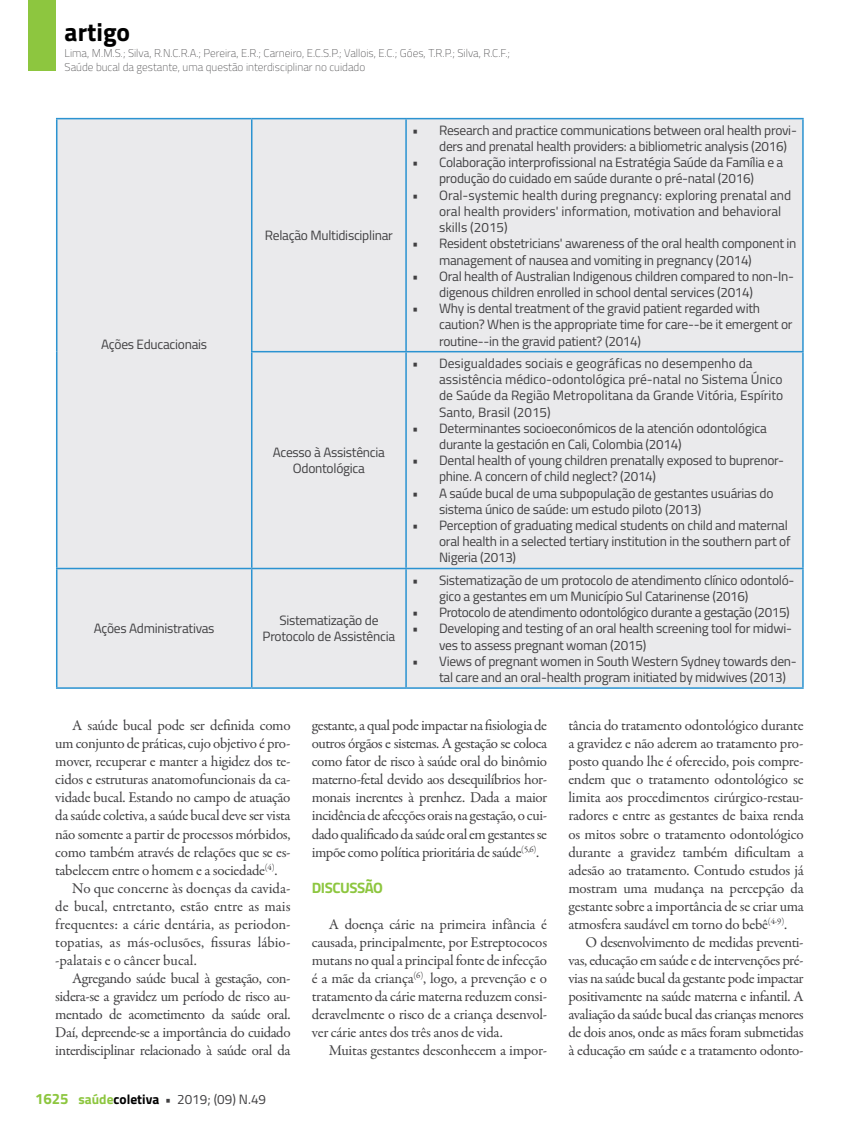
<style>
.page{position:relative;width:859px;height:1132px;background:#fff}
.page>*{position:absolute;margin:0;border:0;box-sizing:border-box;transform-origin:0 0}
.t1{font:700 25.5px "Titillium";color:#000}
.t2{font:15px/18px "Garamond Premr Pro";letter-spacing:-.02em;color:#414042;text-align:justify}
.t3{font:15px "Garamond Premr Pro";color:#414042}
.t4{font:700 15px "Titillium";letter-spacing:-.03em;color:#8dc63f}
.t5{font:13.5px/16.2px "Titillium";letter-spacing:-.02em;color:#414042}
.t6{font:13.5px/16.2px "Titillium";color:#414042}
.t7{font:100 11.25px/13.5px "Titillium";color:#414042}
.s1{font-weight:700;font-size:15px;color:#8dc63f}
.s2{font-weight:700;color:#8dc63f}
.s3{font-weight:700;color:#000}
.s4{font-weight:700}
</style>
<div class="page">
<div style="left:28px;top:0;width:27px;height:71px;background:#8dc63f"></div>
<div style="left:57px;top:119px;width:745px;height:568px;background:#eaeaec"></div>
<hr style="left:251px;top:119px;width:1px;height:232px;background:#2b93d1">
<hr style="left:405px;top:119px;width:2px;height:232px;background:#2b93d1">
<hr style="left:802px;top:119px;width:2px;height:232px;background:#2b93d1">
<hr style="left:251px;top:352px;width:1px;height:215px;background:#2b93d1">
<hr style="left:405px;top:352px;width:2px;height:215px;background:#2b93d1">
<hr style="left:802px;top:352px;width:2px;height:215px;background:#2b93d1">
<hr style="left:251px;top:569px;width:1px;height:118px;background:#2b93d1">
<hr style="left:405px;top:569px;width:2px;height:118px;background:#2b93d1">
<hr style="left:802px;top:569px;width:2px;height:118px;background:#2b93d1">
<hr style="left:56px;top:118px;width:196px;height:1px;background:#2b93d1">
<hr style="left:56px;top:119px;width:1px;height:232px;background:#2b93d1">
<hr style="left:252px;top:118px;width:154px;height:1px;background:#2b93d1">
<hr style="left:406px;top:118px;width:398px;height:1px;background:#2b93d1">
<hr style="left:56px;top:351px;width:1px;height:216px;background:#2b93d1">
<hr style="left:251px;top:351px;width:155px;height:1px;background:#2b93d1">
<hr style="left:406px;top:351px;width:398px;height:1px;background:#2b93d1">
<hr style="left:56px;top:567px;width:196px;height:2px;background:#2b93d1">
<hr style="left:56px;top:569px;width:1px;height:118px;background:#2b93d1">
<hr style="left:252px;top:567px;width:154px;height:2px;background:#2b93d1">
<hr style="left:406px;top:567px;width:398px;height:2px;background:#2b93d1">
<hr style="left:56px;top:687px;width:196px;height:1px;background:#2b93d1">
<hr style="left:252px;top:687px;width:154px;height:1px;background:#2b93d1">
<hr style="left:406px;top:687px;width:398px;height:1px;background:#2b93d1">
<h1 class="t1" style="left:65px;top:13px;width:67px">artigo</h1>
<p class="t7" style="left:65px;top:46px;width:447px">Lima, M.M.S.; Silva, R.N.C.R.A.; Pereira, E.R.; Carneiro, E.C.S.P.; Vallois, E.C.; Góes, T.R.P.; Silva, R.C.F.;<br>Saúde bucal da gestante, uma questão interdisciplinar no cuidado</p>
<p class="t5" style="left:101px;top:335px;width:107px">Ações Educacionais</p>
<p class="t5" style="left:265px;top:227px;width:129px">Relação Multidisciplinar</p>
<p class="t5" style="left:273px;top:443px;width:114px;text-align:center">Acesso à Assistência<br>Odontológica</p>
<p class="t5" style="left:94px;top:619px;width:122px">Ações Administrativas</p>
<p class="t5" style="left:263px;top:611px;width:134px;text-align:center">Sistematização de<br>Protocolo de Assistência</p>
<p class="t5" style="left:439px;top:121px;width:359px;text-indent:-27px">• Research and practice communications between oral health provi&shy;ders and prenatal health providers: a bibliometric analysis (2016)</p>
<p class="t5" style="left:412px;top:154px;width:373px;text-align:center">• Colaboração interprofissional na Estratégia Saúde da Família e a produção do cuidado em saúde durante o pré-natal (2016)</p>
<p class="t6" style="left:439px;top:186px;width:354px;text-indent:-27px">• Oral-systemic health during pregnancy: exploring prenatal and oral health providers' information, motivation and behavioral skills (2015)</p>
<p class="t5" style="left:439px;top:235px;width:359px;text-indent:-27px">• Resident obstetricians' awareness of the oral health component in management of nausea and vomiting in pregnancy (2014)</p>
<p class="t5" style="left:439px;top:267px;width:356px;text-indent:-27px">• Oral health of Australian Indigenous children compared to non-In&shy;digenous children enrolled in school dental services (2014)</p>
<p class="t5" style="left:439px;top:299px;width:355px;text-indent:-27px">• Why is dental treatment of the gravid patient regarded with caution? When is the appropriate time for care--be it emergent or routine--in the gravid patient? (2014)</p>
<p class="t6" style="left:439px;top:354px;width:346px;text-indent:-27px">• Desigualdades sociais e geográficas no desempenho da assistência médico-odontológica pré-natal no Sistema Único de Saúde da Região Metropolitana da Grande Vitória, Espírito Santo, Brasil (2015)</p>
<p class="t5" style="left:439px;top:419px;width:329px;text-indent:-27px">• Determinantes socioeconómicos de la atención odontológica durante la gestación en Cali, Colombia (2014)</p>
<p class="t5" style="left:439px;top:451px;width:346px;text-indent:-27px">• Dental health of young children prenatally exposed to buprenor&shy;phine. A concern of child neglect? (2014)</p>
<p class="t5" style="left:439px;top:484px;width:336px;text-indent:-27px">• A saúde bucal de uma subpopulação de gestantes usuárias do sistema único de saúde: um estudo piloto (2013)</p>
<p class="t5" style="left:439px;top:516px;width:353px;text-indent:-27px">• Perception of graduating medical students on child and maternal oral health in a selected tertiary institution in the southern part of<br>Nigeria (2013)</p>
<p class="t5" style="left:439px;top:571px;width:357px;text-indent:-27px">• Sistematização de um protocolo de atendimento clínico odontoló&shy;gico a gestantes em um Município Sul Catarinense (2016)</p>
<p class="t5" style="left:412px;top:603px;width:379px">• Protocolo de atendimento odontológico durante a gestação (2015)</p>
<p class="t5" style="left:439px;top:619px;width:354px;text-indent:-27px">• Developing and testing of an oral health screening tool for midwi&shy;ves to assess pregnant woman (2015)</p>
<p class="t5" style="left:439px;top:652px;width:359px;text-indent:-27px">• Views of pregnant women in South Western Sydney towards den&shy;tal care and an oral-health program initiated by midwives (2013)</p>
<p class="t2" style="left:72px;top:716px;width:220px">A saúde bucal pode ser definida como</p>
<p class="t2" style="left:55px;top:734px;width:237px">um conjunto de práticas, cujo objetivo é pro-</p>
<p class="t2" style="left:55px;top:752px;width:237px">mover, recuperar e manter a higidez dos te-</p>
<p class="t2" style="left:55px;top:770px;width:237px">cidos e estruturas anatomofuncionais da ca-</p>
<p class="t2" style="left:55px;top:788px;width:237px">vidade bucal. Estando no campo de atuação</p>
<p class="t2" style="left:55px;top:806px;width:237px">da saúde coletiva, a saúde bucal deve ser vista</p>
<p class="t2" style="left:55px;top:824px;width:237px">não somente a partir de processos mórbidos,</p>
<p class="t2" style="left:55px;top:842px;width:237px">como também através de relações que se es-</p>
<p class="t2" style="left:55px;top:860px;width:224px">tabelecem entre o homem e a sociedade<sup>(4)</sup>.</p>
<p class="t2" style="left:72px;top:878px;width:220px">No que concerne às doenças da cavida-</p>
<p class="t2" style="left:55px;top:896px;width:237px">de bucal, entretanto, estão entre as mais</p>
<p class="t3" style="left:55px;top:914px;width:237px">frequentes: a cárie dentária, as periodon-</p>
<p class="t3" style="left:55px;top:932px;width:237px">topatias, as más-oclusões, fissuras lábio-</p>
<p class="t3" style="left:55px;top:950px;width:143px">-palatais e o câncer bucal.</p>
<p class="t2" style="left:72px;top:968px;width:220px">Agregando saúde bucal à gestação, con-</p>
<p class="t2" style="left:55px;top:986px;width:237px">sidera-se a gravidez um período de risco au-</p>
<p class="t2" style="left:55px;top:1004px;width:237px">mentado de acometimento da saúde oral.</p>
<p class="t2" style="left:55px;top:1022px;width:237px">Daí, depreende-se a importância do cuidado</p>
<p class="t2" style="left:55px;top:1040px;width:237px">interdisciplinar relacionado à saúde oral da</p>
<p class="t5" style="left:35px;top:1090px;width:233px"><span class="s1">1625</span> <span class="s2">saúde</span><span class="s3">coletiva</span> <span class="s4">•</span> 2019; (09) N.49</p>
<p class="t2" style="left:312px;top:716px;width:237px">gestante, a qual pode impactar na fisiologia de outros órgãos e sistemas. A gestação se coloca como fator de risco à saúde oral do binômio materno-fetal devido aos desequilíbrios hor&shy;monais inerentes à prenhez. Dada a maior incidência de afecções orais na gestação, o cui&shy;dado qualificado da saúde oral em gestantes se impõe como política prioritária de saúde<sup>(5,6)</sup>.</p>
<p class="t4" style="left:312px;top:875px;width:73px">DISCUSSÃO</p>
<p class="t2" style="left:312px;top:914px;width:237px;text-indent:17px">A doença cárie na primeira infância é causada, principalmente, por Estreptococos mutans no qual a principal fonte de infecção é a mãe da criança<sup>(6)</sup>, logo, a prevenção e o tratamento da cárie materna reduzem consi&shy;deravelmente o risco de a criança desenvol&shy;ver cárie antes dos três anos de vida.</p>
<p class="t2" style="left:329px;top:1040px;width:220px">Muitas gestantes desconhecem a impor-</p>
<p class="t2" style="left:568px;top:716px;width:237px">tância do tratamento odontológico durante a gravidez e não aderem ao tratamento pro&shy;posto quando lhe é oferecido, pois compre&shy;endem que o tratamento odontológico se limita aos procedimentos cirúrgico-restau&shy;radores e entre as gestantes de baixa renda os mitos sobre o tratamento odontológico durante a gravidez também dificultam a adesão ao tratamento. Contudo estudos já mostram uma mudança na percepção da gestante sobre a importância de se criar uma atmosfera saudável em torno do bebê<sup>(4-9)</sup>.</p>
<p class="t2" style="left:568px;top:932px;width:237px;text-indent:17px">O desenvolvimento de medidas preventi&shy;vas, educação em saúde e de intervenções pré&shy;vias na saúde bucal da gestante pode impactar positivamente na saúde materna e infantil. A avaliação da saúde bucal das crianças menores de dois anos, onde as mães foram submetidas à educação em saúde e a tratamento odonto-</p>
</div>
